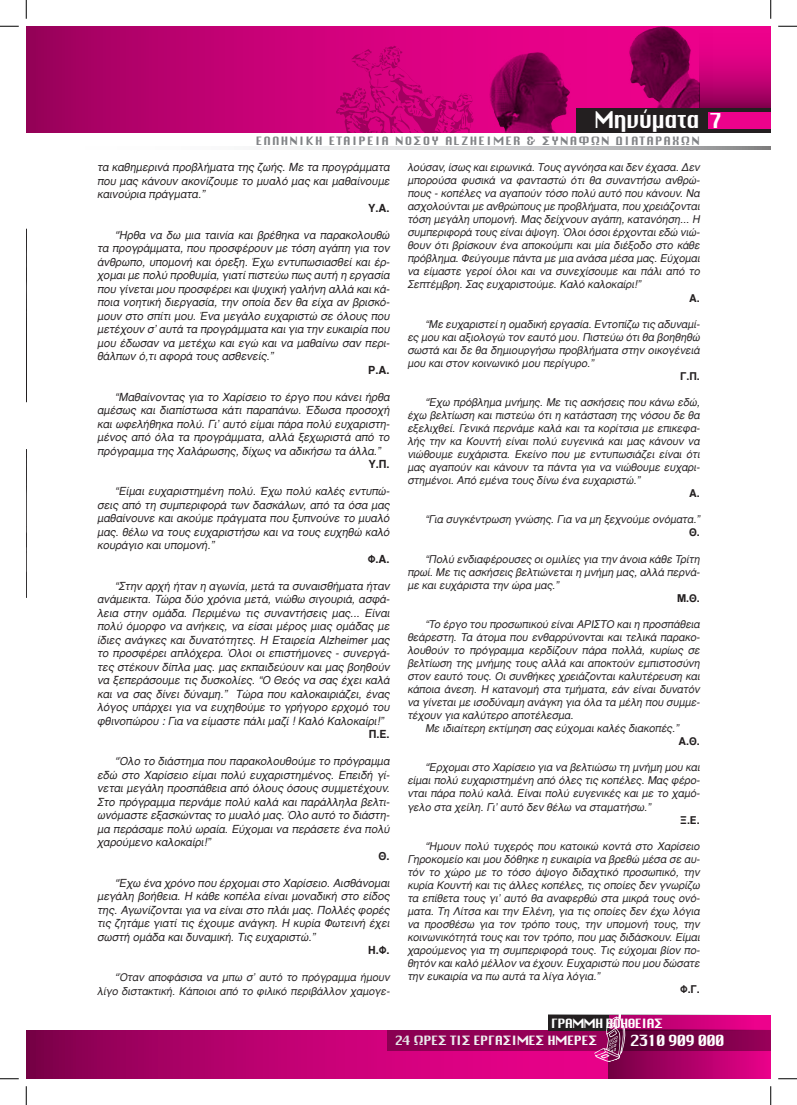
<style>
.page{position:relative;width:797px;height:1105px;background:#fff}
.page>*{position:absolute;margin:0;border:0;box-sizing:border-box;transform-origin:0 0}
.t1{font:22.5px "Delphi";letter-spacing:-.04em;color:#fff;scale:.9 1}
.t2{font:20px "Delphi";color:#fff}
.t3{font:15px "Delphi";letter-spacing:-.09em;color:#fff}
.t4{font:12.5px "Delphi";letter-spacing:-.05em;color:#fff}
.t5{font:12.5px "Delphi";letter-spacing:-.08em;color:#fff}
.t6{font:italic 11.25px/13.5px "Gr Helvetica";color:#231f20;text-align:justify}
.t7{font:11.25px "Delphi";letter-spacing:.1em;color:#808285}
.t8{font:700 11.25px "Gr Helvetica";color:#231f20}
.t9{font:italic 10.88px/13px "Gr Helvetica";color:#231f20;text-align:justify}
.t10{font:700 10.88px "Gr Helvetica";color:#231f20}
</style>
<div class="page">
<div style="left:548px;top:1015px;width:222px;height:15px;background:#ed028c"></div>
<svg style="left:638px;top:1015px;width:116px;height:15px"></svg>
<div style="left:548px;top:1015px;width:61px;height:15px;background:#231f20"></div>
<svg style="left:580px;top:1014px;width:58px;height:16px"></svg>
<svg style="left:26px;top:1030px;width:744px;height:49px;background:#ac0167"></svg>
<svg style="left:26px;top:26px;width:463px;height:107px;background:#bc0170"></svg>
<svg style="left:699px;top:26px;width:71px;height:83px;background:#c90177"></svg>
<svg style="left:336px;top:46px;width:138px;height:87px;background:#ce007a"></svg>
<svg style="left:275px;top:146px;width:495px;height:4px;background:#c7c8c9"></svg>
<img style="left:489px;top:26px;width:210px;height:107px">
<div style="left:575px;top:109px;width:195px;height:24px;background:#231f20"></div>
<div style="left:708px;top:113px;width:62px;height:16px;background:#ed028c"></div>
<svg style="left:26px;top:449px;width:1px;height:148px"></svg>
<svg style="left:26px;top:229px;width:1px;height:173px"></svg>
<svg style="left:0;top:25px;width:19px;height:2px"></svg>
<svg style="left:778px;top:25px;width:19px;height:2px"></svg>
<svg style="left:0;top:1078px;width:19px;height:1px"></svg>
<svg style="left:778px;top:1078px;width:19px;height:1px"></svg>
<svg style="left:25px;top:0;width:2px;height:19px"></svg>
<svg style="left:25px;top:1086px;width:2px;height:19px"></svg>
<svg style="left:770px;top:0;width:1px;height:19px"></svg>
<svg style="left:770px;top:1086px;width:1px;height:19px"></svg>
<h1 class="t1" style="left:594px;top:106px;width:119px">Μηνύµατα</h1>
<p class="t7" style="left:256px;top:134px;width:445px">ΕΛΛΗΝΙΚΗ ΕΤΑΙΡΕΙΑ ΝΟΣΟΥ ALZHEIMER &amp; ΣΥΝΑΦΩΝ ∆ΙΑΤΑΡΑΧΩΝ</p>
<p class="t6" style="left:97px;top:161px;width:296px">τα καθημερινά προβλήματα της ζωής. Με τα προγράμματα που μας κάνουν ακονίζουμε το μυαλό μας και μαθαίνουμε καινούρια πράγματα.”</p>
<p class="t8" style="left:368px;top:202px;width:23px">Υ.Α.</p>
<p class="t6" style="left:97px;top:228px;width:296px;text-indent:18px">“Ήρθα να δω μια ταινία και βρέθηκα να παρακολουθώ τα προγράμματα, που προσφέρουν με τόση αγάπη για τον άνθρωπο, υπομονή και όρεξη. Έχω εντυπωσιασθεί και έρ&shy;χομαιμε πολύ προθυμία,γιατίπιστεύω πως αυτή η εργασία που γίνεταιμου προσφέρεικαιψυχική γαλήνη αλλά καικά&shy;ποια νοητική διεργασία, την οποία δεν θα είχα αν βρισκό&shy;μουν στο σπίτι μου. Ένα μεγάλο ευχαριστώ σε όλους που μετέχουν σ’αυτά τα προγράμματα καιγια την ευκαιρία που μου έδωσαν να μετέχω και εγώ και να μαθαίνω σαν περι&shy;θάλπων ό,τι αφορά τους ασθενείς.”</p>
<p class="t8" style="left:368px;top:364px;width:23px">Ρ.Α.</p>
<p class="t6" style="left:97px;top:390px;width:296px;text-indent:18px">“Μαθαίνοντας για το Χαρίσειο το έργο που κάνει ήρθα αμέσως και διαπίστωσα κάτι παραπάνω. Έδωσα προσοχή και ωφελήθηκα πολύ. Γι’ αυτό είμαι πάρα πολύ ευχαριστη&shy;μένος από όλα τα προγράμματα, αλλά ξεχωριστά από το πρόγραμμα της Χαλάρωσης, δίχως να αδικήσω τα άλλα.”</p>
<p class="t8" style="left:368px;top:459px;width:23px">Υ.Π.</p>
<p class="t6" style="left:97px;top:485px;width:296px;text-indent:18px">“Είμαι ευχαριστημένη πολύ. Έχω πολύ καλές εντυπώ&shy;σεις από τη συμπεριφορά των δασκάλων, από τα όσα μας μαθαίνουνε και ακούμε πράγματα που ξυπνούνε το μυαλό μας. θέλω να τους ευχαριστήσω και να τους ευχηθώ καλό κουράγιο και υπομονή.”</p>
<p class="t8" style="left:368px;top:553px;width:23px">Φ.Α.</p>
<p class="t6" style="left:97px;top:579px;width:296px;text-indent:18px">“Στην αρχή ήταν η αγωνία, μετά τα συναισθήματα ήταν ανάμεικτα. Τώρα δύο χρόνια μετά, νιώθω σιγουριά, ασφά&shy;λεια στην ομάδα. Περιμένω τις συναντήσεις μας... Είναι πολύ όμορφο να ανήκεις, να είσαι μέρος μιας ομάδας με ίδιες ανάγκες και δυνατότητες. Η Εταιρεία Alzheimer μας το προσφέρει απλόχερα. Όλοι οι επιστήμονες - συνεργά&shy;τες στέκουν δίπλα μας. μας εκπαιδεύουν και μας βοηθούν να ξεπεράσουμε τις δυσκολίες. “Ο Θεός να σας έχει καλά και να σας δίνει δύναμη.” Τώρα που καλοκαιριάζει, ένας λόγος υπάρχει για να ευχηθούμε το γρήγορο ερχομό του φθινοπώρου : Για να είμαστε πάλι μαζί ! Καλό Καλοκαίρι!”</p>
<p class="t8" style="left:368px;top:729px;width:22px">Π.Ε.</p>
<p class="t6" style="left:97px;top:755px;width:296px;text-indent:18px">“Όλο το διάστημα που παρακολουθούμε το πρόγραμμα εδώ στο Χαρίσειο είμαι πολύ ευχαριστημένος. Επειδή γί&shy;νεται μεγάλη προσπάθεια από όλους όσους συμμετέχουν.<br>Στο πρόγραμμα περνάμε πολύ καλά και παράλληλα βελτι&shy;ωνόμαστε εξασκώντας το μυαλό μας. Όλο αυτό το διάστη&shy;μα περάσαμε πολύ ωραία. Εύχομαι να περάσετε ένα πολύ χαρούμενο καλοκαίρι!”</p>
<p class="t8" style="left:378px;top:850px;width:13px">Θ.</p>
<p class="t6" style="left:97px;top:876px;width:296px;text-indent:18px">“Έχω ένα χρόνο που έρχομαιστο Χαρίσειο.Αισθάνομαι μεγάλη βοήθεια. Η κάθε κοπέλα είναι μοναδική στο είδος της. Αγωνίζονται για να είναι στο πλάι μας. Πολλές φορές τις ζητάμε γιατί τις έχουμε ανάγκη. Η κυρία Φωτεινή έχει σωστή ομάδα και δυναμική. Τις ευχαριστώ.”</p>
<p class="t8" style="left:368px;top:945px;width:23px">Η.Φ.</p>
<p class="t9" style="left:97px;top:971px;width:296px;text-align:right">“Όταν αποφάσισα να μπω σ’ αυτό το πρόγραμμα ήμουν λίγο διστακτική. Κάποιοι από το φιλικό περιβάλλον χαμογε-</p>
<p class="t9" style="left:407px;top:161px;width:296px">λούσαν,ίσως καιειρωνικά.Τους αγνόησα καιδεν έχασα.Δεν μπορούσα φυσικά να φανταστώ ότι θα συναντήσω ανθρώ&shy;πους - κοπέλες να αγαπούν τόσο πολύ αυτό που κάνουν. Να ασχολούνταιμε ανθρώπους με προβλήματα,που χρειάζονται τόση μεγάλη υπομονή. Μας δείχνουν αγάπη, κατανόηση... Η συμπεριφορά τους είναιάψογη.Όλοιόσοιέρχονταιεδώ νιώ&shy;θουν ότι βρίσκουν ένα αποκούμπι και μία διέξοδο στο κάθε πρόβλημα.Φεύγουμε πάντα με μια ανάσα μέσα μας.Εύχομαι να είμαστε γεροί όλοι και να συνεχίσουμε και πάλι από το Σεπτέμβρη. Σας ευχαριστούμε. Καλό καλοκαίρι!”</p>
<p class="t10" style="left:689px;top:292px;width:12px">Α.</p>
<p class="t9" style="left:407px;top:318px;width:296px;text-indent:18px">“Με ευχαριστείη ομαδική εργασία.Εντοπίζω τις αδυναμί&shy;ες μου και αξιολογώ τον εαυτό μου. Πιστεύω ότι θα βοηθηθώ σωστά και δε θα δημιουργήσω προβλήματα στην οικογένειά μου και στον κοινωνικό μου περίγυρο.”</p>
<p class="t10" style="left:680px;top:370px;width:21px">Γ.Π.</p>
<p class="t9" style="left:407px;top:396px;width:296px;text-indent:18px">“Έχω πρόβλημα μνήμης. Με τις ασκήσεις που κάνω εδώ, έχω βελτίωση και πιστεύω ότι η κατάσταση της νόσου δε θα εξελιχθεί. Γενικά περνάμε καλά και τα κορίτσια με επικεφα&shy;λής την κα Κουντή είναι πολύ ευγενικά και μας κάνουν να νιώθουμε ευχάριστα. Εκείνο που με εντυπωσιάζει είναι ότι μας αγαπούν και κάνουν τα πάντα για να νιώθουμε ευχαρι&shy;στημένοι. Από εμένα τους δίνω ένα ευχαριστώ.”</p>
<p class="t10" style="left:689px;top:488px;width:12px">Α.</p>
<p class="t9" style="left:425px;top:513px;width:278px">“Για συγκέντρωση γνώσης. Για να μη ξεχνούμε ονόματα.”</p>
<p class="t10" style="left:689px;top:527px;width:12px">Θ.</p>
<p class="t9" style="left:407px;top:552px;width:296px;text-indent:18px">“Πολύ ενδιαφέρουσες οιομιλίες για την άνοια κάθε Τρίτη πρωί.Με τις ασκήσεις βελτιώνεταιη μνήμη μας,αλλά περνά&shy;με και ευχάριστα την ώρα μας.”</p>
<p class="t10" style="left:677px;top:592px;width:24px">Μ.Θ.</p>
<p class="t9" style="left:425px;top:618px;width:278px">“Το έργο του προσωπικού είναι ΑΡΙΣΤΟ και η προσπάθεια</p>
<p class="t9" style="left:407px;top:631px;width:296px">θεάρεστη. Τα άτομα που ενθαρρύνονται και τελικά παρακο-</p>
<p class="t9" style="left:407px;top:644px;width:296px">λουθούν το πρόγραμμα κερδίζουν πάρα πολλά, κυρίως σε</p>
<p class="t9" style="left:407px;top:657px;width:296px">βελτίωση της μνήμης τους αλλά και αποκτούν εμπιστοσύνη</p>
<p class="t9" style="left:407px;top:670px;width:296px">στον εαυτό τους. Οι συνθήκες χρειάζονται καλυτέρευση και</p>
<p class="t9" style="left:407px;top:683px;width:296px">κάποια άνεση. Η κατανομή στα τμήματα, εάν είναι δυνατόν</p>
<p class="t9" style="left:407px;top:696px;width:296px">να γίνεται με ισοδύναμη ανάγκη για όλα τα μέλη που συμμε-</p>
<p class="t9" style="left:407px;top:709px;width:170px">τέχουν για καλύτερο αποτέλεσμα.</p>
<p class="t9" style="left:425px;top:722px;width:257px">Με ιδιαίτερη εκτίμηση σας εύχομαι καλές διακοπές.”</p>
<p class="t10" style="left:678px;top:736px;width:23px">Α.Θ.</p>
<p class="t9" style="left:407px;top:761px;width:296px;text-indent:18px">“Έρχομαι στο Χαρίσειο για να βελτιώσω τη μνήμη μου και είμαι πολύ ευχαριστημένη από όλες τις κοπέλες. Μας φέρο&shy;νται πάρα πολύ καλά. Είναι πολύ ευγενικές και με το χαμό&shy;γελο στα χείλη. Γι’ αυτό δεν θέλω να σταματήσω.”</p>
<p class="t10" style="left:680px;top:814px;width:21px">Ξ.Ε.</p>
<p class="t9" style="left:407px;top:840px;width:296px;text-indent:18px">“Ήμουν πολύ τυχερός που κατοικώ κοντά στο Χαρίσειο Γηροκομείο και μου δόθηκε η ευκαιρία να βρεθώ μέσα σε αυ&shy;τόν το χώρο με το τόσο άψογο διδαχτικό προσωπικό, την κυρία Κουντή και τις άλλες κοπέλες, τις οποίες δεν γνωρίζω τα επίθετα τους γι’ αυτό θα αναφερθώ στα μικρά τους ονό&shy;ματα. Τη Λίτσα και την Ελένη, για τις οποίες δεν έχω λόγια να προσθέσω για τον τρόπο τους, την υπομονή τους, την κοινωνικότητά τους και τον τρόπο, που μας διδάσκουν. Είμαι χαρούμενος για τη συμπεριφορά τους. Τις εύχομαι βίον πο&shy;θητόν καικαλό μέλλον να έχουν.Ευχαριστώ που μου δώσατε την ευκαιρία να πω αυτά τα λίγα λόγια.”</p>
<p class="t10" style="left:680px;top:984px;width:21px">Φ.Γ.</p>
<p class="t5" style="left:551px;top:1015px;width:113px">ΓΡΑΜΜΗ ΒΟΗΘΕΙΑΣ</p>
<h2 class="t2" style="left:708px;top:108px;width:15px">7</h2>
<p class="t4" style="left:394px;top:1033px;width:204px">24 ΩΡΕΣ ΤΙΣ ΕΡΓΑΣΙΜΕΣ ΗΜΕΡΕΣ</p>
<h3 class="t3" style="left:629px;top:1031px;width:97px">2310 909 000</h3>
</div>
